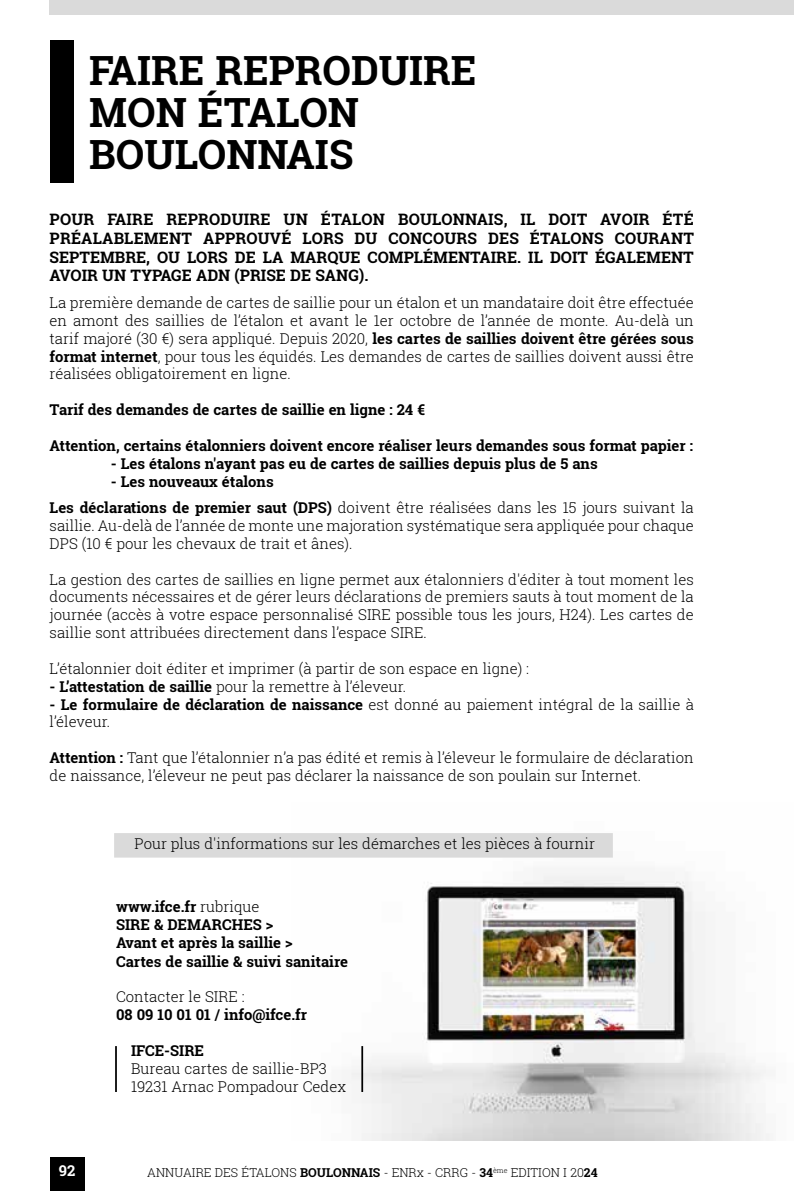
<style>
.page{position:relative;width:794px;height:1191px;background:#fff}
.page>*{position:absolute;margin:0;border:0;box-sizing:border-box;transform-origin:0 0}
.t1{font:700 40.25px/42px "Roboto Slab";color:#000}
.t2{font:700 15.75px/18.9px "Roboto Slab";color:#000;text-align:justify}
.t3{font:300 14.88px/17.8px "Roboto Slab";color:#000}
.t4{font:700 14.88px/18.2px "Roboto Slab";color:#000}
.t5{font:700 14.88px "Roboto Slab";color:#fff}
.t6{font:300 12.25px "Roboto Slab";color:#000}
.s1{font-weight:700}
.s2{font-weight:300}
</style>
<div class="page">
<div style="left:50px;top:0;width:744px;height:15px;background:#dadada"></div>
<div style="left:50px;top:1157px;width:34px;height:34px;background:#000"></div>
<img style="left:292px;top:857px;width:478px;height:283px">
<div style="left:50px;top:40px;width:23px;height:143px;background:#000"></div>
<div style="left:114px;top:833px;width:499px;height:24px;background:#dadada"></div>
<hr style="left:361px;top:1046px;width:2px;height:46px;background:#000">
<hr style="left:115px;top:1046px;width:2px;height:46px;background:#000">
<h1 class="t1" style="left:89px;top:49px;width:389px">FAIRE REPRODUIRE<br>MON ÉTALON<br>BOULONNAIS</h1>
<p class="t2" style="left:50px;top:209px;width:646px">POUR FAIRE REPRODUIRE UN ÉTALON BOULONNAIS, IL DOIT AVOIR ÉTÉ PRÉALABLEMENT APPROUVÉ LORS DU CONCOURS DES ÉTALONS COURANT SEPTEMBRE, OU LORS DE LA MARQUE COMPLÉMENTAIRE. IL DOIT ÉGALEMENT AVOIR UN TYPAGE ADN (PRISE DE SANG).</p>
<p class="t3" style="left:50px;top:293px;width:646px;text-align:justify">La première demande de cartes de saillie pour un étalon et un mandataire doit être effectuée en amont des saillies de l’étalon et avant le 1er octobre de l’année de monte. Au-delà un tarif majoré (30 €) sera appliqué. Depuis 2020, <span class="s1">les cartes de saillies doivent être gérées sous format internet</span>, pour tous les équidés. Les demandes de cartes de saillies doivent aussi être réalisées obligatoirement en ligne.</p>
<p class="t4" style="left:50px;top:400px;width:377px">Tarif des demandes de cartes de saillie en ligne : 24 €</p>
<p class="t4" style="left:50px;top:436px;width:645px">Attention, certains étalonniers doivent encore réaliser leurs demandes sous format papier :</p>
<p class="t4" style="left:111px;top:454px;width:488px">- Les étalons n'ayant pas eu de cartes de saillies depuis plus de 5 ans</p>
<p class="t4" style="left:50px;top:468px;width:645px;line-height:26.6px;text-indent:61px">- Les nouveaux étalons<br>Les déclarations de premier saut (DPS) <span class="s2">doivent être réalisées dans les 15 jours suivant la</span></p>
<p class="t3" style="left:50px;top:516px;width:646px">saillie. Au-delà de l’année de monte une majoration systématique sera appliquée pour chaque<br>DPS (10 € pour les chevaux de trait et ânes).</p>
<p class="t3" style="left:50px;top:570px;width:646px;text-align:justify">La gestion des cartes de saillies en ligne permet aux étalonniers d'éditer à tout moment les documents nécessaires et de gérer leurs déclarations de premiers sauts à tout moment de la journée (accès à votre espace personnalisé SIRE possible tous les jours, H24). Les cartes de saillie sont attribuées directement dans l’espace SIRE.</p>
<p class="t3" style="left:50px;top:659px;width:481px">L’étalonnier doit éditer et imprimer (à partir de son espace en ligne) :</p>
<p class="t3" style="left:50px;top:677px;width:358px"><span class="s1">- L’attestation de saillie</span> pour la remettre à l’éleveur.</p>
<p class="t3" style="left:50px;top:695px;width:646px"><span class="s1">- Le formulaire de déclaration de naissance</span> est donné au paiement intégral de la saillie à l’éleveur.</p>
<p class="t3" style="left:50px;top:748px;width:646px"><span class="s1">Attention :</span> Tant que l’étalonnier n’a pas édité et remis à l’éleveur le formulaire de déclaration de naissance, l’éleveur ne peut pas déclarer la naissance de son poulain sur Internet.</p>
<p class="t3" style="left:134px;top:834px;width:462px">Pour plus d'informations sur les démarches et les pièces à fournir</p>
<p class="t5" style="left:59px;top:1160px;width:18px">92</p>
<p class="t4" style="left:116px;top:897px;width:233px">www.ifce.fr <span class="s2">rubrique<br></span>SIRE &amp; DEMARCHES &gt;<br>Avant et après la saillie &gt;<br>Cartes de saillie &amp; suivi sanitaire</p>
<p class="t3" style="left:116px;top:987px;width:130px">Contacter le SIRE :</p>
<p class="t4" style="left:116px;top:1005px;width:192px">08 09 10 01 01 / info@ifce.fr</p>
<p class="t4" style="left:131px;top:1041px;width:75px">IFCE-SIRE</p>
<p class="t3" style="left:131px;top:1059px;width:216px">Bureau cartes de saillie-BP3<br>19231 Arnac Pompadour Cedex</p>
<p class="t6" style="left:147px;top:1163px;width:452px">ANNUAIRE DES ÉTALONS <span class="s1">BOULONNAIS</span> - ENRx - CRRG - <span class="s1">34</span><sup>ème</sup> EDITION I 20<span class="s1">24</span></p>
</div>
